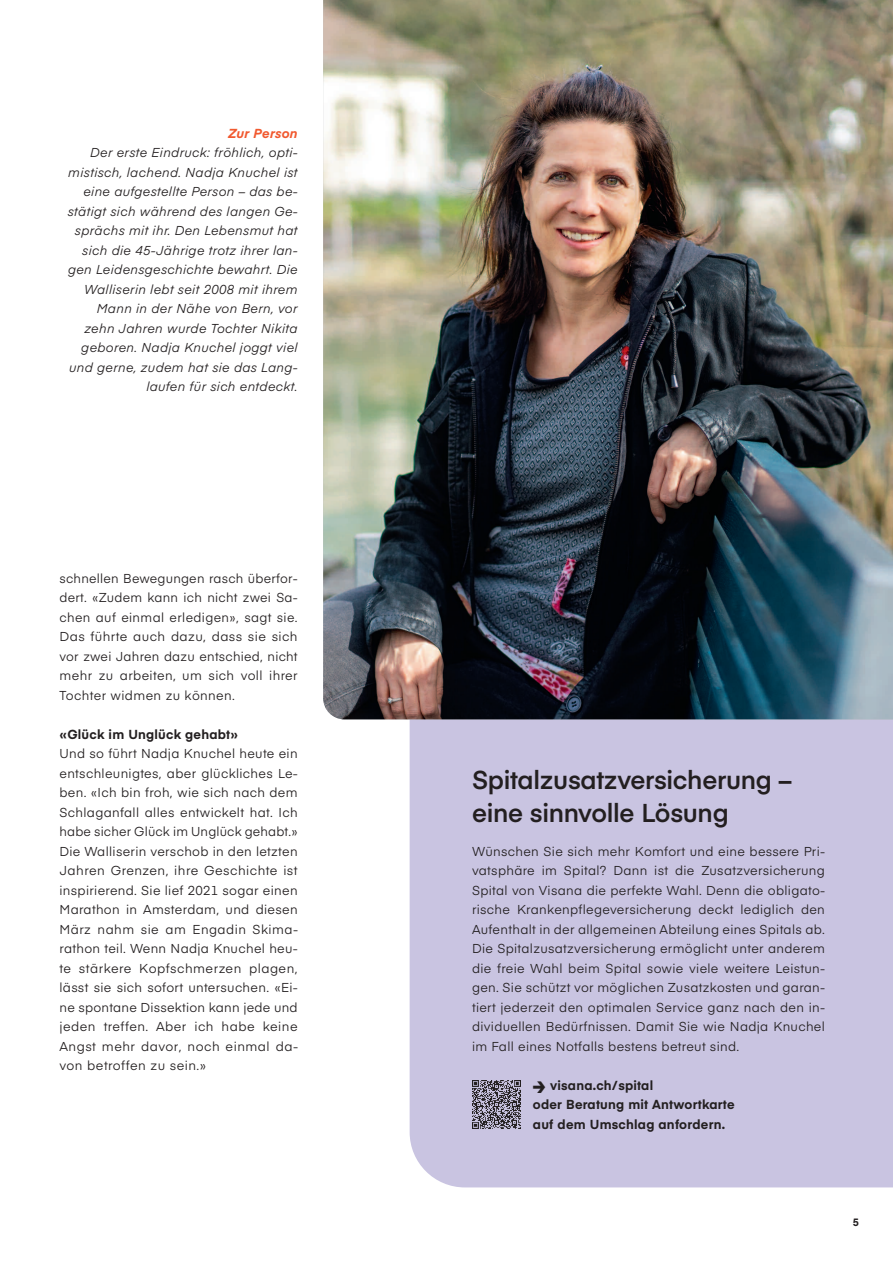
<style>
.page{position:relative;width:893px;height:1263px;background:#fff}
.page>*{position:absolute;margin:0;border:0;box-sizing:border-box;transform-origin:0 0}
.t1{font:600 25.5px/33px "Eina 03";letter-spacing:-.01em;color:#231f20}
.t2{font:700 12.9px/19.5px "Eina 03";letter-spacing:.015em;color:#231f20}
.t3{font:italic 700 12.9px "Eina 03";letter-spacing:.015em;color:#f1592f}
.t4{font:12.75px/19.5px "Eina 03";letter-spacing:.03em;color:#231f20;text-align:justify}
.t5{font:italic 12.75px/19.5px "Eina 03";letter-spacing:.025em;color:#231f20;text-align:right}
.t6{font:700 10.5px "Eina 03";color:#231f20}
.s1{font-size:22.2px}
</style>
<div class="page">
<div style="left:410px;top:719px;width:483px;height:468px;background:#c9c4e1"></div>
<img style="left:323px;top:0;width:570px;height:719px">
<img style="left:472px;top:1081px;width:48px;height:48px">
<p class="t3" style="left:228px;top:128px;width:71px">Zur Person</p>
<p class="t5" style="left:68px;top:144px;width:232px">Der erste Eindruck: fröhlich, opti&shy;mistisch, lachend. Nadja Knuchel ist eine aufgestellte Person – das be&shy;stätigt sich während des langen Ge&shy;sprächs mit ihr. Den Lebensmut hat sich die 45-Jährige trotz ihrer lan&shy;gen Leidensgeschichte bewahrt. Die Walliserin lebt seit 2008 mit ihrem Mann in der Nähe von Bern, vor zehn Jahren wurde Tochter Nikita geboren. Nadja Knuchel joggt viel und gerne, zudem hat sie das Lang&shy;laufen für sich entdeckt.</p>
<p class="t4" style="left:60px;top:570px;width:240px">schnellen Bewegungen rasch überfor&shy;dert. «Zudem kann ich nicht zwei Sa&shy;chen auf einmal erledigen», sagt sie.<br>Das führte auch dazu, dass sie sich vor zwei Jahren dazu entschied, nicht mehr zu arbeiten, um sich voll ihrer Tochter widmen zu können.</p>
<p class="t2" style="left:60px;top:726px;width:180px">«Glück im Unglück gehabt»</p>
<p class="t4" style="left:60px;top:745px;width:240px">Und so führt Nadja Knuchel heute ein entschleunigtes, aber glückliches Le&shy;ben. «Ich bin froh, wie sich nach dem Schlaganfall alles entwickelt hat. Ich habe sicher Glück im Unglück gehabt.» Die Walliserin verschob in den letzten Jahren Grenzen, ihre Geschichte ist inspirierend. Sie lief 2021 sogar einen Marathon in Amsterdam, und diesen März nahm sie am Engadin Skima&shy;rathon teil. Wenn Nadja Knuchel heu&shy;te stärkere Kopfschmerzen plagen, lässt sie sich sofort untersuchen. «Ei&shy;ne spontane Dissektion kann jede und jeden treffen. Aber ich habe keine Angst mehr davor, noch einmal da&shy;von betroffen zu sein.»</p>
<h1 class="t1" style="left:472px;top:766px;width:321px">Spitalzusatzversicherung – eine sinnvolle Lösung</h1>
<p class="t4" style="left:472px;top:843px;width:355px">Wünschen Sie sich mehr Komfort und eine bessere Pri&shy;vatsphäre im Spital? Dann ist die Zusatzversicherung Spital von Visana die perfekte Wahl. Denn die obligato&shy;rische Krankenpflegeversicherung deckt lediglich den Aufenthalt in der allgemeinen Abteilung eines Spitals ab.<br>Die Spitalzusatzversicherung ermöglicht unter anderem die freie Wahl beim Spital sowie viele weitere Leistun&shy;gen. Sie schützt vor möglichen Zusatzkosten und garan&shy;tiert jederzeit den optimalen Service ganz nach den in&shy;dividuellen Bedürfnissen. Damit Sie wie Nadja Knuchel im Fall eines Notfalls bestens betreut sind.</p>
<p class="t2" style="left:533px;top:1077px;width:203px"><span class="s1">≥</span> visana.ch/spital<br>oder Beratung mit Antwortkarte auf dem Umschlag anfordern.</p>
<p class="t6" style="left:853px;top:1219px;width:8px">5</p>
</div>
